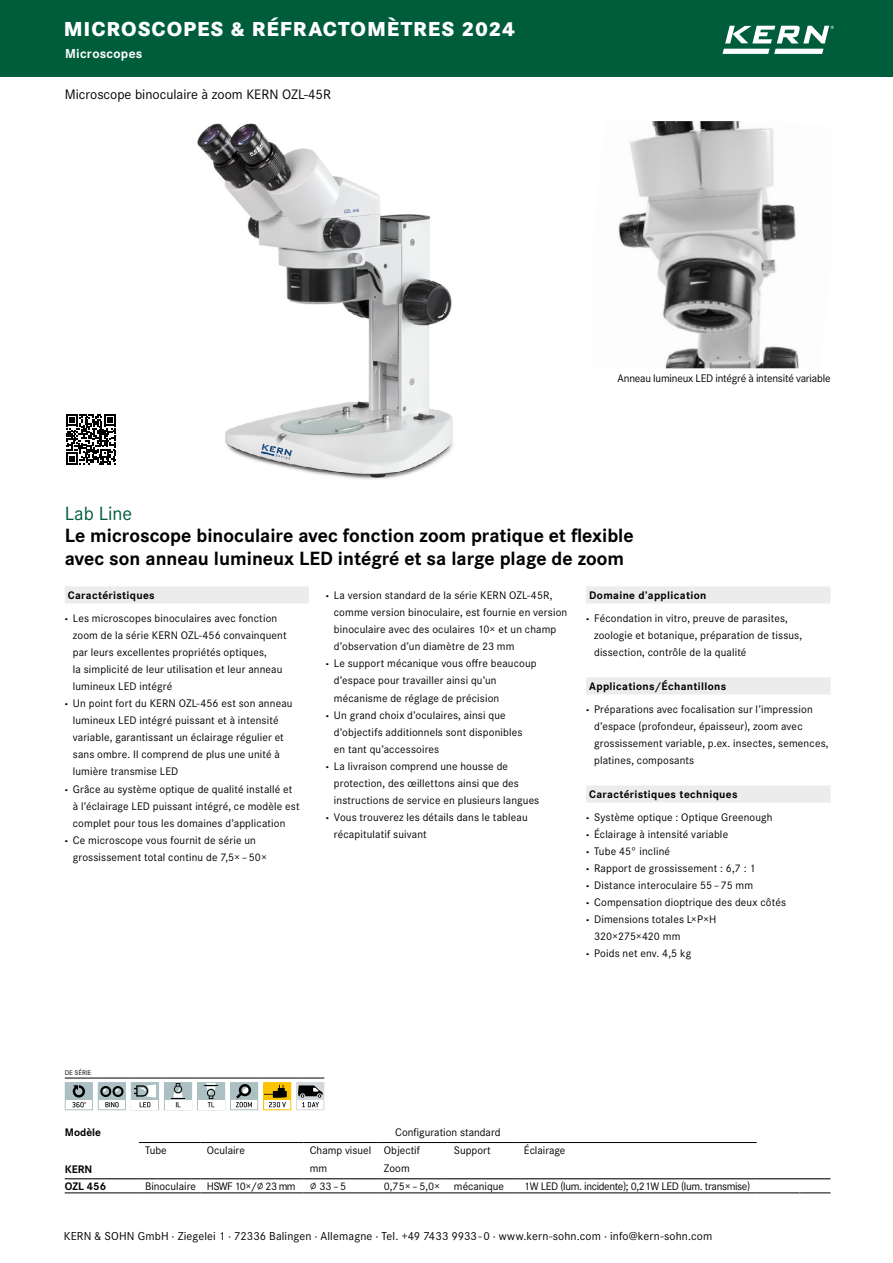
<style>
.page{position:relative;width:893px;height:1263px;background:#fff}
.page>*{position:absolute;margin:0;border:0;box-sizing:border-box;transform-origin:0 0}
.t1{font:800 21px "Corporate S Pro";letter-spacing:.045em;color:#fff}
.t2{font:700 19.95px/22.8px "Corporate S Pro";color:#000}
.t3{font:19.95px "Corporate S Pro";color:#005d3a}
.t4{font:14.25px "Corporate S Pro";color:#000}
.t5{font:700 13.5px "Corporate S Pro";letter-spacing:.015em;color:#fff}
.t6{font:12px "Corporate S Pro";letter-spacing:.015em;color:#000}
.t7{font:11.4px/22.8px "Corporate S Pro";letter-spacing:.01em;color:#000}
.t8{font:11.4px "Corporate S Pro";letter-spacing:-.03em;color:#000}
.t9{font:11.4px "Corporate S Pro";letter-spacing:-.02em;color:#000}
.t10{font:11.4px "Corporate S Pro";letter-spacing:-.05em;color:#000}
.t11{font:700 11.4px "Corporate S Pro";color:#000}
.t12{font:7.05px "Corporate S Pro";color:#000}
.s1{font-weight:700}
.s2{font-weight:800}
</style>
<div class="page">
<img style="left:618px;top:121px;width:181px;height:247px">
<img style="left:197px;top:123px;width:256px;height:357px">
<hr style="left:139px;top:1142px;width:62px;height:1px;background:#000">
<hr style="left:201px;top:1142px;width:103px;height:1px;background:#000">
<hr style="left:304px;top:1142px;width:74px;height:1px;background:#000">
<hr style="left:378px;top:1142px;width:70px;height:1px;background:#000">
<hr style="left:448px;top:1142px;width:70px;height:1px;background:#000">
<hr style="left:518px;top:1142px;width:239px;height:1px;background:#000">
<hr style="left:139px;top:1192px;width:62px;height:1px;background:#000">
<hr style="left:201px;top:1192px;width:103px;height:1px;background:#000">
<hr style="left:304px;top:1192px;width:74px;height:1px;background:#000">
<hr style="left:378px;top:1192px;width:70px;height:1px;background:#000">
<hr style="left:448px;top:1192px;width:70px;height:1px;background:#000">
<hr style="left:518px;top:1192px;width:239px;height:1px;background:#000">
<hr style="left:65px;top:1178px;width:74px;height:1px;background:#000">
<hr style="left:757px;top:1178px;width:73px;height:1px;background:#000">
<hr style="left:139px;top:1178px;width:62px;height:1px;background:#000">
<hr style="left:201px;top:1178px;width:103px;height:1px;background:#000">
<hr style="left:304px;top:1178px;width:74px;height:1px;background:#000">
<hr style="left:378px;top:1178px;width:70px;height:1px;background:#000">
<hr style="left:448px;top:1178px;width:70px;height:1px;background:#000">
<hr style="left:518px;top:1178px;width:239px;height:1px;background:#000">
<hr style="left:65px;top:1192px;width:74px;height:1px;background:#000">
<hr style="left:757px;top:1192px;width:73px;height:1px;background:#000">
<svg style="left:65px;top:1078px;width:259px;height:32px"></svg>
<div style="left:65px;top:586px;width:244px;height:17px;background:#ececec"></div>
<div style="left:586px;top:586px;width:244px;height:17px;background:#ececec"></div>
<div style="left:586px;top:677px;width:244px;height:17px;background:#ececec"></div>
<div style="left:586px;top:785px;width:244px;height:17px;background:#ececec"></div>
<svg style="left:66px;top:414px;width:50px;height:51px"></svg>
<div style="left:0;top:0;width:893px;height:76px;background:#005d3b"></div>
<svg style="left:722px;top:49px;width:101px;height:5px"></svg>
<svg style="left:725px;top:26px;width:109px;height:17px"></svg>
<h1 class="t1" style="left:64px;top:12px;width:453px">MICROSCOPES &amp; RÉFRACTOMÈTRES 2024</h1>
<p class="t5" style="left:65px;top:43px;width:79px">Microscopes</p>
<p class="t4" style="left:65px;top:84px;width:268px">Microscope binoculaire à zoom KERN OZL-45R</p>
<h2 class="t3" style="left:65px;top:498px;width:69px">Lab Line</h2>
<p class="t9" style="left:618px;top:370px;width:214px">Anneau lumineux LED intégré à intensité variable</p>
<h2 class="t2" style="left:65px;top:523px;width:570px">Le microscope binoculaire avec fonction zoom pratique et flexible avec son anneau lumineux LED intégré et sa large plage de zoom</h2>
<p class="t7" style="left:65px;top:583px;width:214px"><span class="s1">Caractéristiques<br></span><span class="s2">·</span> Les microscopes binoculaires avec fonction</p>
<p class="t7" style="left:73px;top:623px;width:215px">zoom de la série KERN OZL-456 convainquent</p>
<p class="t7" style="left:73px;top:640px;width:196px">par leurs excellentes propriétés optiques,</p>
<p class="t7" style="left:73px;top:657px;width:211px">la simplicité de leur utilisation et leur anneau</p>
<p class="t7" style="left:73px;top:674px;width:101px">lumineux LED intégré</p>
<p class="t7" style="left:65px;top:691px;width:229px"><span class="s2">·</span> Un point fort du KERN OZL-456 est son anneau</p>
<p class="t7" style="left:73px;top:708px;width:207px">lumineux LED intégré puissant et à intensité</p>
<p class="t7" style="left:73px;top:725px;width:213px">variable, garantissant un éclairage régulier et</p>
<p class="t7" style="left:73px;top:742px;width:209px">sans ombre. Il comprend de plus une unité à</p>
<p class="t7" style="left:73px;top:759px;width:107px">lumière transmise LED</p>
<p class="t7" style="left:65px;top:776px;width:229px"><span class="s2">·</span> Grâce au système optique de qualité installé et</p>
<p class="t7" style="left:73px;top:793px;width:228px">à l’éclairage LED puissant intégré, ce modèle est</p>
<p class="t7" style="left:73px;top:811px;width:214px">complet pour tous les domaines d’application</p>
<p class="t7" style="left:65px;top:828px;width:193px"><span class="s2">·</span> Ce microscope vous fournit de série un</p>
<p class="t7" style="left:73px;top:845px;width:196px">grossissement total continu de 7,5× – 50×</p>
<p class="t7" style="left:326px;top:583px;width:228px"><span class="s2">·</span> La version standard de la série KERN OZL-45R,</p>
<p class="t7" style="left:334px;top:600px;width:235px">comme version binoculaire, est fournie en version</p>
<p class="t7" style="left:334px;top:617px;width:224px">binoculaire avec des oculaires 10× et un champ</p>
<p class="t7" style="left:334px;top:634px;width:182px">d’observation d’un diamètre de 23 mm</p>
<p class="t7" style="left:326px;top:651px;width:212px"><span class="s2">·</span> Le support mécanique vous offre beaucoup</p>
<p class="t7" style="left:334px;top:668px;width:164px">d’espace pour travailler ainsi qu’un</p>
<p class="t7" style="left:334px;top:685px;width:167px">mécanisme de réglage de précision</p>
<p class="t7" style="left:326px;top:702px;width:181px"><span class="s2">·</span> Un grand choix d’oculaires, ainsi que</p>
<p class="t7" style="left:334px;top:720px;width:190px">d’objectifs additionnels sont disponibles</p>
<p class="t7" style="left:334px;top:737px;width:107px">en tant qu’accessoires</p>
<p class="t7" style="left:326px;top:754px;width:184px"><span class="s2">·</span> La livraison comprend une housse de</p>
<p class="t7" style="left:334px;top:771px;width:187px">protection, des œillettons ainsi que des</p>
<p class="t7" style="left:334px;top:788px;width:207px">instructions de service en plusieurs langues</p>
<p class="t7" style="left:326px;top:805px;width:203px"><span class="s2">·</span> Vous trouverez les détails dans le tableau</p>
<p class="t7" style="left:334px;top:822px;width:94px">récapitulatif suivant</p>
<p class="t7" style="left:586px;top:583px;width:203px"><span class="s1">Domaine d’application<br></span><span class="s2">·</span> Fécondation in vitro, preuve de parasites,</p>
<p class="t7" style="left:594px;top:626px;width:210px;line-height:17.1px">zoologie et botanique, préparation de tissus, dissection, contrôle de la qualité</p>
<p class="t7" style="left:586px;top:674px;width:228px"><span class="s1">Applications/Échantillons<br></span><span class="s2">·</span> Préparations avec focalisation sur l’impression</p>
<p class="t7" style="left:594px;top:717px;width:236px;line-height:17.1px">d’espace (profondeur, épaisseur), zoom avec grossissement variable, p.ex. insectes, semences, platines, composants</p>
<p class="t7" style="left:586px;top:782px;width:188px"><span class="s1">Caractéristiques techniques<br></span><span class="s2">·</span> Système optique : Optique Greenough</p>
<p class="t7" style="left:586px;top:822px;width:144px"><span class="s2">·</span> Éclairage à intensité variable</p>
<p class="t7" style="left:586px;top:839px;width:86px"><span class="s2">·</span> Tube 45° incliné</p>
<p class="t7" style="left:586px;top:856px;width:171px"><span class="s2">·</span> Rapport de grossissement : 6,7 : 1</p>
<p class="t7" style="left:586px;top:873px;width:169px"><span class="s2">·</span> Distance interoculaire 55 – 75 mm</p>
<p class="t7" style="left:586px;top:890px;width:201px"><span class="s2">·</span> Compensation dioptrique des deux côtés</p>
<p class="t7" style="left:586px;top:907px;width:132px"><span class="s2">·</span> Dimensions totales L×P×H</p>
<p class="t7" style="left:594px;top:924px;width:88px">320×275×420 mm</p>
<p class="t7" style="left:586px;top:941px;width:107px"><span class="s2">·</span> Poids net env. 4,5 kg</p>
<p class="t12" style="left:65px;top:1067px;width:28px">DE SÉRIE</p>
<p class="t11" style="left:65px;top:1124px;width:38px">Modèle</p>
<p class="t7" style="left:395px;top:1120px;width:107px">Configuration standard</p>
<p class="t7" style="left:145px;top:1138px;width:23px">Tube</p>
<p class="t7" style="left:207px;top:1138px;width:40px">Oculaire</p>
<p class="t7" style="left:384px;top:1141px;width:38px;line-height:18.1px;text-indent:-74px">Champ visuel Objectif<br>Zoom</p>
<p class="t7" style="left:454px;top:1138px;width:38px">Support</p>
<p class="t7" style="left:524px;top:1138px;width:43px">Éclairage</p>
<p class="t7" style="left:145px;top:1174px;width:52px">Binoculaire</p>
<p class="t7" style="left:454px;top:1174px;width:52px">mécanique</p>
<p class="t8" style="left:524px;top:1178px;width:228px">1W LED (lum. incidente); 0,21W LED (lum. transmise)</p>
<p class="t11" style="left:65px;top:1160px;width:29px">KERN</p>
<p class="t7" style="left:310px;top:1156px;width:19px">mm</p>
<p class="t11" style="left:65px;top:1177px;width:43px">OZL 456</p>
<p class="t10" style="left:207px;top:1177px;width:141px">HSWF 10×/∅ 23 mm ∅ 33 – 5</p>
<p class="t7" style="left:384px;top:1173px;width:58px">0,75× – 5,0×</p>
<p class="t6" style="left:64px;top:1227px;width:650px">KERN &amp; SOHN GmbH · Ziegelei 1 · 72336 Balingen · Allemagne · Tel. +49 7433 9933 - 0 · www.kern-sohn.com · info@kern-sohn.com</p>
</div>
